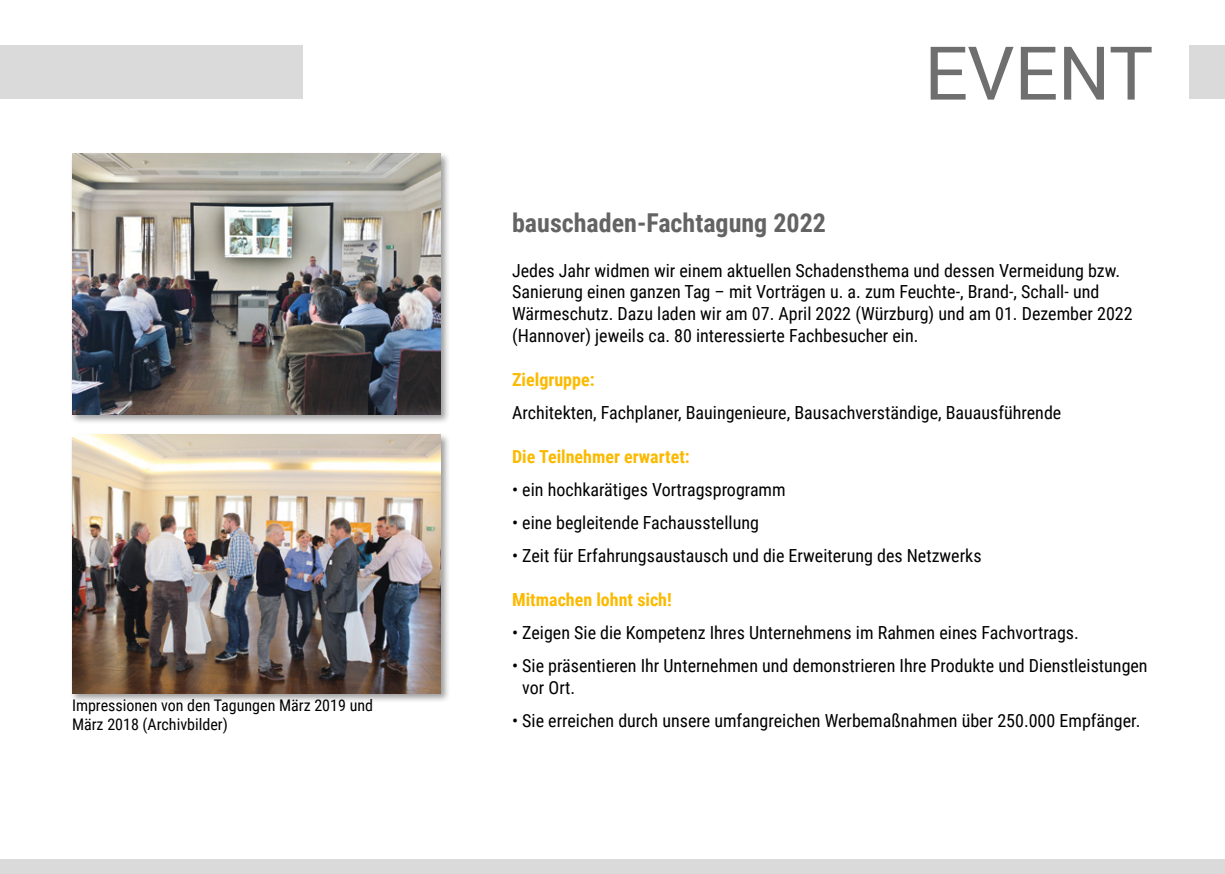
<style>
.page{position:relative;width:1225px;height:874px;background:#fff}
.page>*{position:absolute;margin:0;border:0;box-sizing:border-box;transform-origin:0 0}
.t1{font:74.2px "Roboto";color:#706f6f}
.t2{font:700 26px "Roboto Condensed";color:#646363}
.t3{font:18px/21.6px "Roboto Condensed";color:#000}
.t4{font:700 18px "Roboto Condensed";color:#fbba00}
.t5{font:16px/19.2px "Roboto Condensed";color:#000}
</style>
<div class="page">
<div style="left:0;top:859px;width:1225px;height:14px;background:#dadada"></div>
<div style="left:0;top:45px;width:303px;height:54px;background:#dadada"></div>
<div style="left:1189px;top:45px;width:36px;height:54px;background:#dadada"></div>
<div style="left:70px;top:151px;width:381px;height:273px;background:#000;opacity:.4"></div>
<img style="left:72px;top:153px;width:369px;height:261px">
<div style="left:70px;top:432px;width:381px;height:271px;background:#000;opacity:.4"></div>
<img style="left:72px;top:434px;width:369px;height:258px">
<p class="t5" style="left:72px;top:694px;width:302px">Impressionen von den Tagungen März 2019 und<br>März 2018 (Archivbilder)</p>
<p class="t1" style="left:924px;top:21px;width:230px">EVENT</p>
<p class="t2" style="left:512px;top:205px;width:315px">bauschaden-Fachtagung 2022</p>
<p class="t3" style="left:512px;top:259px;width:622px">Jedes Jahr widmen wir einem aktuellen Schadensthema und dessen Vermeidung bzw.<br>Sanierung einen ganzen Tag – mit Vorträgen u. a. zum Feuchte-, Brand-, Schall- und Wärmeschutz. Dazu laden wir am 07. April 2022 (Würzburg) und am 01. Dezember 2022 (Hannover) jeweils ca. 80 interessierte Fachbesucher ein.</p>
<p class="t4" style="left:512px;top:366px;width:84px">Zielgruppe:</p>
<p class="t3" style="left:512px;top:401px;width:551px">Architekten, Fachplaner, Bauingenieure, Bausachverständige, Bauausführende</p>
<p class="t4" style="left:512px;top:444px;width:179px">Die Teilnehmer erwartet:</p>
<p class="t3" style="left:512px;top:478px;width:275px">• ein hochkarätiges Vortragsprogramm</p>
<p class="t3" style="left:512px;top:511px;width:248px">• eine begleitende Fachausstellung</p>
<p class="t3" style="left:512px;top:544px;width:471px">• Zeit für Erfahrungsaustausch und die Erweiterung des Netzwerks</p>
<p class="t4" style="left:512px;top:587px;width:161px">Mitmachen lohnt sich!</p>
<p class="t3" style="left:512px;top:621px;width:568px">• Zeigen Sie die Kompetenz Ihres Unternehmens im Rahmen eines Fachvortrags.</p>
<p class="t3" style="left:522px;top:654px;width:627px;text-indent:-10px">• Sie präsentieren Ihr Unternehmen und demonstrieren Ihre Produkte und Dienstleistungen vor Ort.</p>
<p class="t3" style="left:512px;top:708px;width:630px">• Sie erreichen durch unsere umfangreichen Werbemaßnahmen über 250.000 Empfänger.</p>
</div>
